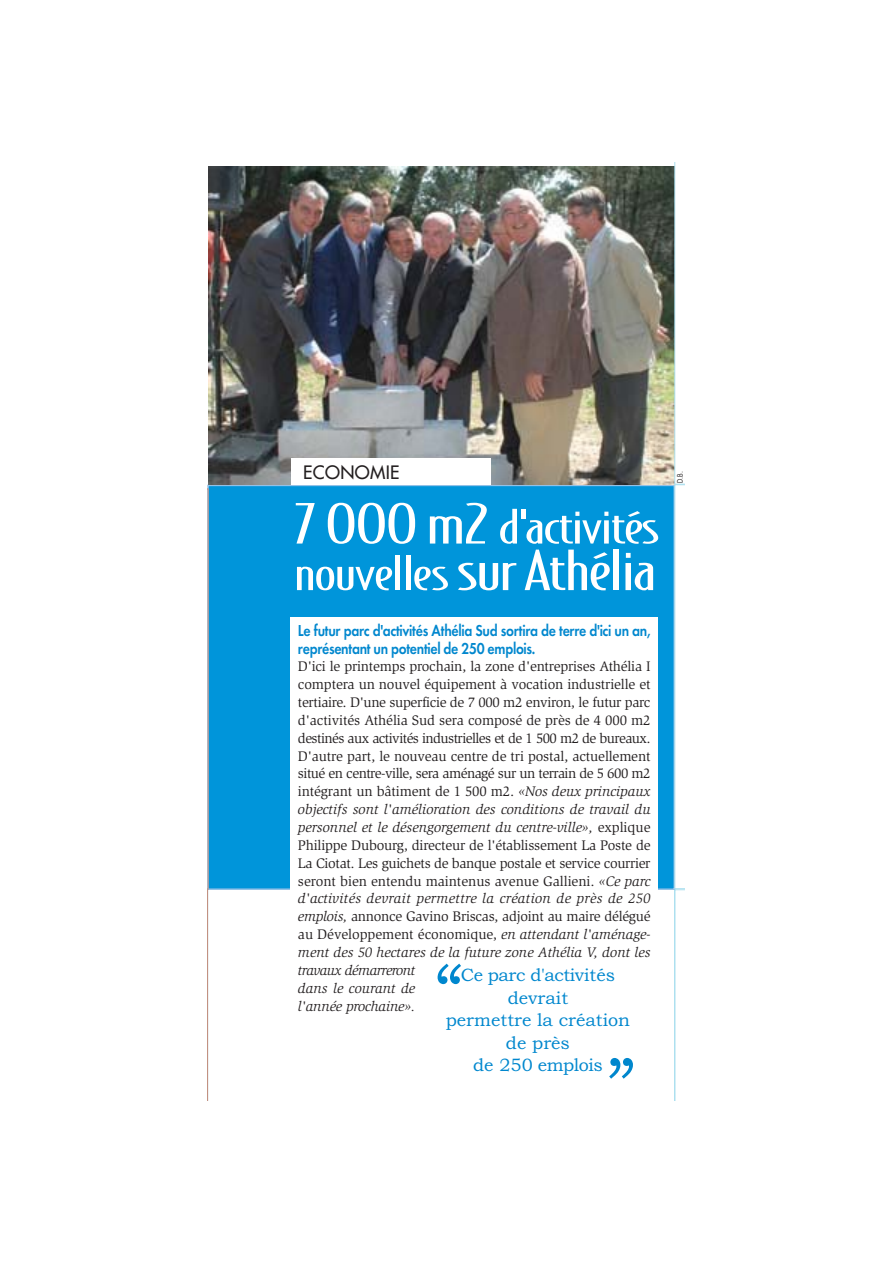
<style>
.page{position:relative;width:893px;height:1263px;background:#fff}
.page>*{position:absolute;margin:0;border:0;box-sizing:border-box;transform-origin:0 0}
.t1{font:72.15px "Bookman Old Style";color:#0087cd}
.t2{font:71.25px "Bookman Old Style";color:#0087ce}
.t3{font:52.5px "Bodega Sans";letter-spacing:-.02em;color:#fff;scale:1.8 1}
.t4{font:45px "Bodega Sans";letter-spacing:-.025em;color:#fff;scale:1.8 1}
.t5{font:18px/22.5px "Bookman Old Style";color:#0087ce;text-align:center}
.t6{font:18px "Futura";letter-spacing:.015em;color:#231f20}
.t7{font:600 16.5px/17.9px "Futura T";letter-spacing:-.02em;color:#0087ce;scale:.85 1}
.t8{font:14.25px/17.9px "Slimbach";letter-spacing:-.015em;color:#231f20}
.t9{font:7.5px "Futura";color:#231f20;scale:.85 1}
.s1{font-size:52.5px}
.s2{font-size:45px}
.s3{font-style:italic}
</style>
<div class="page">
<svg style="left:674px;top:889px;width:11px;height:211px"></svg>
<div style="left:208px;top:485px;width:466px;height:404px;background:#0095da"></div>
<img style="left:208px;top:167px;width:466px;height:317px">
<svg style="left:674px;top:162px;width:11px;height:727px"></svg>
<svg style="left:208px;top:489px;width:1px;height:611px"></svg>
<div style="left:291px;top:459px;width:200px;height:26px;background:#fff"></div>
<div style="left:290px;top:617px;width:368px;height:483px;background:#fff"></div>
<p class="t6" style="left:303px;top:463px;width:98px">ECONOMIE</p>
<h3 class="t4" style="left:294px;top:502px;width:205px"><span class="s1">7 000 m2</span> d'activités</h3>
<h3 class="t3" style="left:294px;top:541px;width:203px"><span class="s2">nouvelles</span> sur Athélia</h3>
<p class="t7" style="left:298px;top:621px;width:416px">Le futur parc d'activités Athélia Sud sortira de terre d'ici un an, représentant un potentiel de 250 emplois.</p>
<p class="t8" style="left:298px;top:659px;width:354px">D'ici le printemps prochain, la zone d'entreprises Athélia I comptera un nouvel équipement à vocation industrielle et tertiaire. D'une superficie de 7 000 m2 environ, le futur parc d'activités Athélia Sud sera composé de près de 4 000 m2 destinés aux activités industrielles et de 1 500 m2 de bureaux.<br>D'autre part, le nouveau centre de tri postal, actuellement situé en centre-ville, sera aménagé sur un terrain de 5 600 m2 intégrant un bâtiment de 1 500 m2. <span class="s3">«Nos deux principaux objectifs sont l'amélioration des conditions de travail du personnel et le désengorgement du centre-ville»,</span> explique Philippe Dubourg, directeur de l'établissement La Poste de La Ciotat. Les guichets de banque postale et service courrier seront bien entendu maintenus avenue Gallieni. <span class="s3">«Ce parc d'activités devrait permettre la création de près de 250 emplois,</span> annonce Gavino Briscas, adjoint au maire délégué au Développement économique, <span class="s3">en attendant l'aménage&shy;ment des 50 hectares de la future zone Athélia V, dont les travaux démarreront<br>dans le courant de<br>l'année prochaine».</span></p>
<h2 class="t2" style="left:435px;top:948px;width:30px">“</h2>
<p class="t5" style="left:446px;top:964px;width:186px">Ce parc d'activités devrait<br>permettre la création de près<br>de 250 emplois</p>
<h1 class="t1" style="left:607px;top:1043px;width:30px">”</h1>
<p class="t9" style="left:676px;top:483px;width:15px;rotate:-90deg">D.B.</p>
</div>
